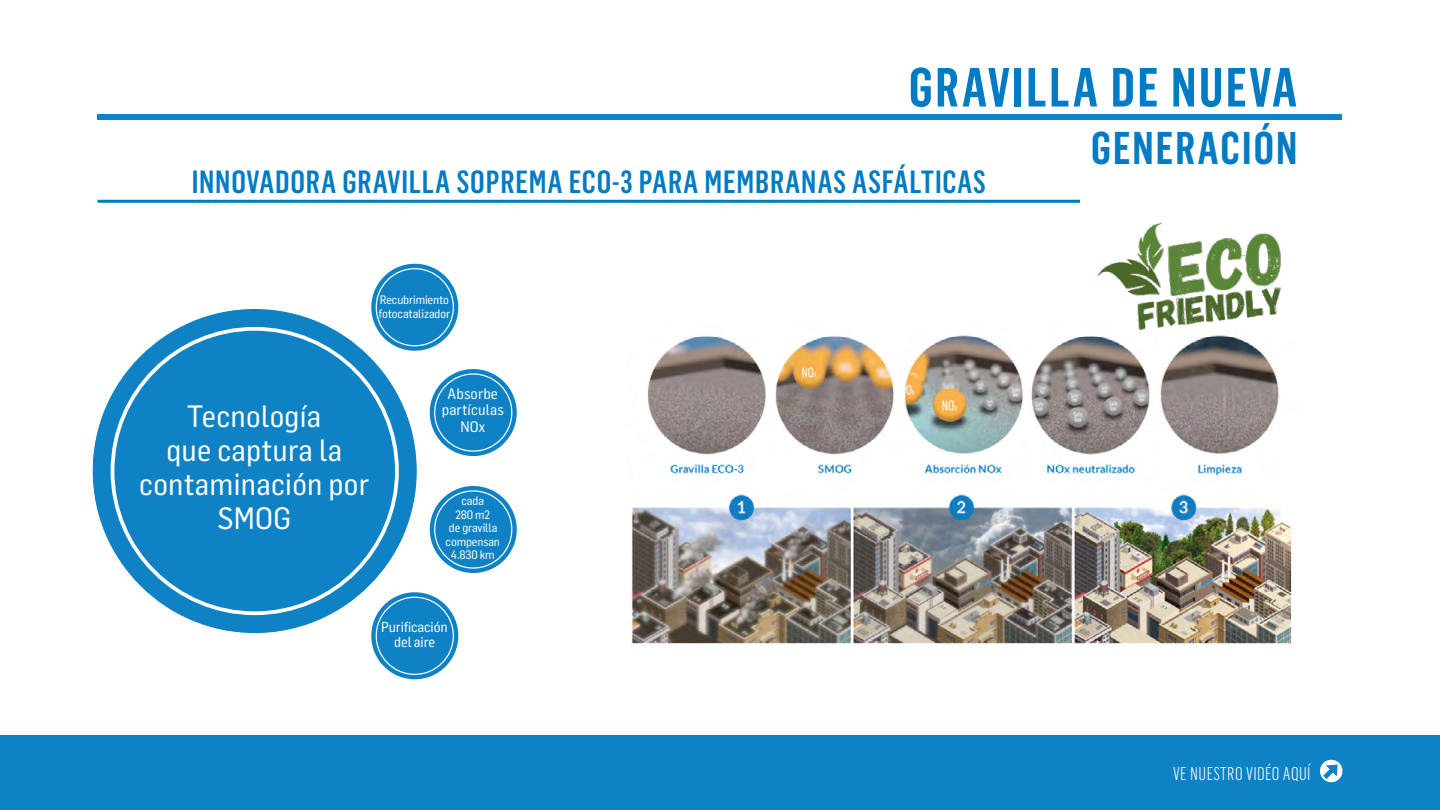
<style>
.page{position:relative;width:1440px;height:810px;background:#fff}
.page>*{position:absolute;margin:0;border:0;box-sizing:border-box;transform-origin:0 0}
.t1{font:600 54px "Flama Condensed";letter-spacing:.05em;color:#007bc4;scale:.95 1}
.t2{font:600 45px "Flama Condensed";letter-spacing:.05em;color:#007bc4;scale:.95 1}
.t3{font:500 31.5px "Flama Condensed";letter-spacing:.025em;color:#007bc4}
.t4{font:30.22px/34.1px "Flama Semicondensed Basic";letter-spacing:.01em;color:#fff;text-align:center}
.t5{font:300 18px "Flama Condensed";letter-spacing:.025em;color:#fff}
.t6{font:15px/16.5px "Flama Semicondensed Basic";letter-spacing:.01em;color:#fff;text-align:center}
.t7{font:14.25px/15px "Flama Semicondensed Basic";letter-spacing:-.01em;color:#fff;text-align:center}
.t8{font:12px/13.5px "Flama Semicondensed Basic";letter-spacing:-.01em;color:#fff}
</style>
<div class="page">
<div style="left:98px;top:114px;width:1244px;height:5px;background:#0e82c5"></div>
<div style="left:0;top:736px;width:1440px;height:74px;background:#0e82c5"></div>
<svg style="left:1320px;top:759px;width:23px;height:24px"></svg>
<img style="left:647px;top:335px;width:632px;height:141px">
<img style="left:1098px;top:222px;width:184px;height:128px">
<img style="left:631px;top:494px;width:661px;height:150px">
<div style="left:92px;top:308px;width:325px;height:326px;background:#0e82c5;border-radius:50%"></div>
<svg style="left:370px;top:263px;width:90px;height:89px"></svg>
<div style="left:369px;top:261px;width:92px;height:92px;border:2px solid #fff;border-radius:50%"></div>
<div style="left:376px;top:269px;width:77px;height:77px;background:#0e82c5;border-radius:50%"></div>
<div style="left:376px;top:268px;width:78px;height:78px;border:1px solid #fff;border-radius:50%"></div>
<svg style="left:429px;top:485px;width:89px;height:89px"></svg>
<div style="left:427px;top:484px;width:92px;height:91px;border:2px solid #fff;border-radius:50%"></div>
<div style="left:435px;top:491px;width:77px;height:77px;background:#0e82c5;border-radius:50%"></div>
<div style="left:434px;top:490px;width:78px;height:79px;border:1px solid #fff;border-radius:50%"></div>
<svg style="left:370px;top:591px;width:90px;height:90px;background:#4ea3d4"></svg>
<div style="left:369px;top:590px;width:92px;height:92px;border:2px solid #fff;border-radius:50%"></div>
<div style="left:376px;top:597px;width:77px;height:77px;background:#0e82c5;border-radius:50%"></div>
<div style="left:376px;top:597px;width:78px;height:78px;border:1px solid #fff;border-radius:50%"></div>
<hr style="left:98px;top:200px;width:982px;height:3px;background:#007bc4">
<svg style="left:429px;top:368px;width:89px;height:89px"></svg>
<div style="left:427px;top:367px;width:92px;height:92px;border:2px solid #fff;border-radius:50%"></div>
<div style="left:435px;top:374px;width:77px;height:77px;background:#0e82c5;border-radius:50%"></div>
<div style="left:434px;top:373px;width:78px;height:79px;border:1px solid #fff;border-radius:50%"></div>
<h1 class="t1" style="left:909px;top:53px;width:410px">GRAVILLA DE NUEVA</h1>
<h2 class="t2" style="left:1091px;top:120px;width:219px">GENERACIÓN</h2>
<h3 class="t3" style="left:192px;top:162px;width:796px">INNOVADORA GRAVILLA SOPREMA ECO-3 PARA MEMBRANAS ASFÁLTICAS</h3>
<p class="t8" style="left:378px;top:292px;width:73px;line-height:14.2px">Recubrimiento fotocatalizador</p>
<h3 class="t4" style="left:139px;top:398px;width:231px">Tecnología<br>que captura la contaminación por<br>SMOG</h3>
<p class="t6" style="left:442px;top:384px;width:64px">Absorbe partículas<br>NOx</p>
<p class="t8" style="left:446px;top:494px;width:56px;text-align:center">cada<br>280 m2<br>de gravilla compensan<br>4.830 km</p>
<p class="t7" style="left:381px;top:618px;width:68px">Purificación del aire</p>
<h3 class="t5" style="left:1173px;top:762px;width:139px">VE NUESTRO VIDÉO AQUÍ</h3>
</div>
